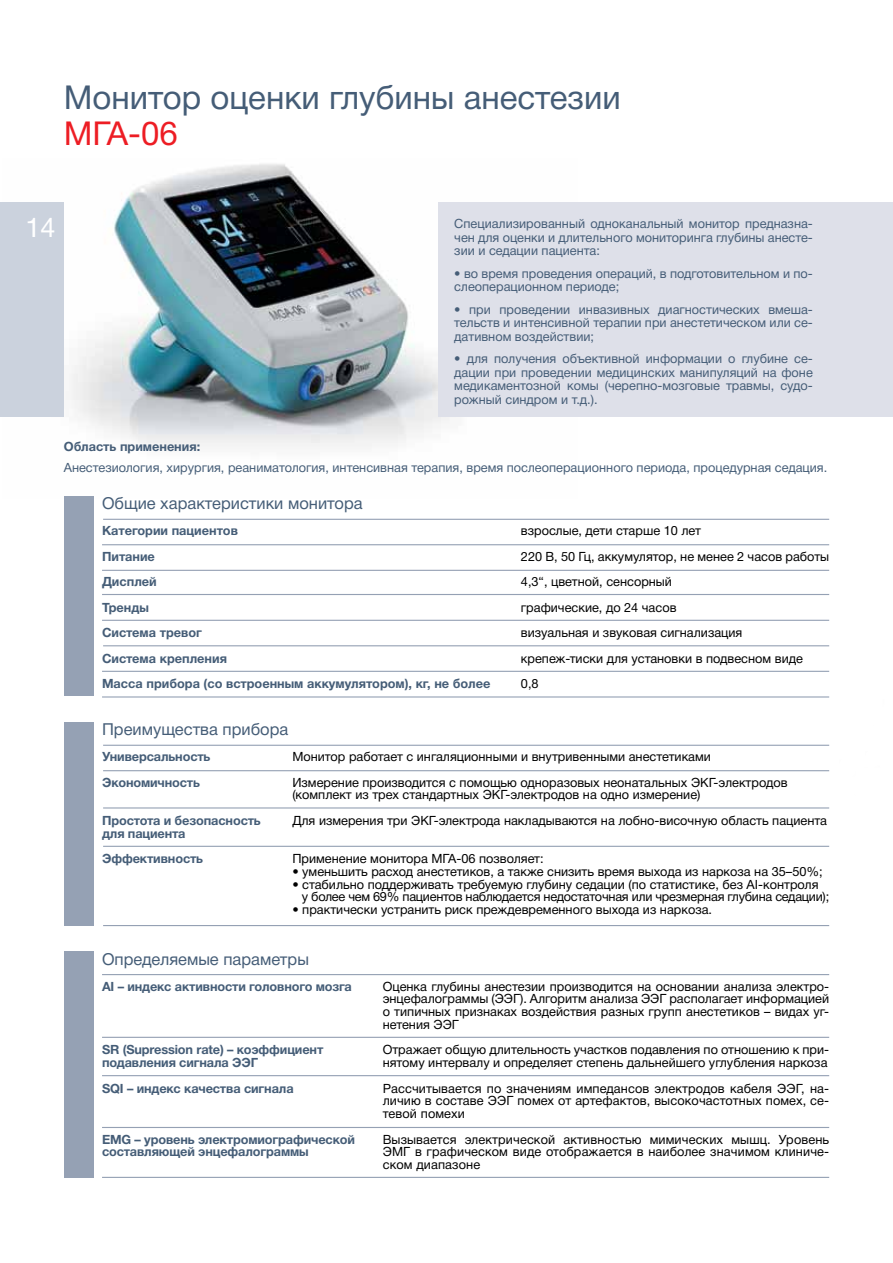
<style>
.page{position:relative;width:893px;height:1263px;background:#fff}
.page>*{position:absolute;margin:0;border:0;box-sizing:border-box;transform-origin:0 0}
.t1{font:33px "Helvetica Neue Cyr";color:#455d77}
.t2{font:33px "Helvetica Neue Cyr";color:#ed1d24}
.t3{font:27px "Helvetica Neue Cyr";color:#fff}
.t4{font:16.5px "Helvetica Neue Cyr";color:#455d77}
.t5{font:12.75px/25.5px "Helvetica Neue Cyr";color:#000}
.t6{font:12.75px/13.5px "Helvetica Neue Cyr";color:#455d77;text-align:justify}
.t7{font:700 12.75px/25.5px "Helvetica Neue Cyr";letter-spacing:-.01em;color:#455d77}
.t8{font:12.75px/12.8px "Helvetica Neue Cyr";letter-spacing:-.02em;color:#000}
</style>
<div class="page">
<img style="left:71px;top:164px;width:379px;height:283px">
<div style="left:438px;top:202px;width:455px;height:215px;background:#dee0e9"></div>
<div style="left:0;top:202px;width:64px;height:215px;background:#cbd2dd"></div>
<hr style="left:103px;top:519px;width:726px;height:1px;background:#95a1b4">
<hr style="left:102px;top:544px;width:727px;height:1px;background:#95a1b4">
<hr style="left:102px;top:570px;width:727px;height:1px;background:#95a1b4">
<hr style="left:102px;top:620px;width:727px;height:1px;background:#95a1b4">
<hr style="left:103px;top:645px;width:726px;height:1px;background:#95a1b4">
<div style="left:64px;top:496px;width:30px;height:200px;background:#95a1b4"></div>
<hr style="left:102px;top:594px;width:727px;height:1px;background:#95a1b4">
<hr style="left:102px;top:671px;width:727px;height:1px;background:#95a1b4">
<hr style="left:102px;top:696px;width:727px;height:1px;background:#95a1b4">
<hr style="left:103px;top:745px;width:726px;height:1px;background:#95a1b4">
<hr style="left:103px;top:770px;width:726px;height:1px;background:#95a1b4">
<hr style="left:103px;top:807px;width:726px;height:1px;background:#95a1b4">
<hr style="left:103px;top:846px;width:726px;height:1px;background:#95a1b4">
<div style="left:64px;top:722px;width:30px;height:203px;background:#95a1b4"></div>
<hr style="left:103px;top:925px;width:726px;height:1px;background:#95a1b4">
<hr style="left:102px;top:974px;width:727px;height:1px;background:#95a1b4">
<hr style="left:102px;top:1127px;width:727px;height:1px;background:#95a1b4">
<hr style="left:102px;top:1037px;width:727px;height:1px;background:#95a1b4">
<hr style="left:102px;top:1075px;width:727px;height:1px;background:#95a1b4">
<div style="left:64px;top:952px;width:30px;height:226px;background:#95a1b4"></div>
<hr style="left:102px;top:1177px;width:727px;height:1px;background:#95a1b4">
<h1 class="t1" style="left:64px;top:79px;width:559px">Монитор оценки глубины анестезии</h1>
<h1 class="t2" style="left:64px;top:115px;width:116px">МГА-06</h1>
<h2 class="t3" style="left:26px;top:212px;width:32px">14</h2>
<p class="t6" style="left:454px;top:217px;width:360px">Специализированный одноканальный монитор предназна&shy;чен для оценки и длительного мониторинга глубины анесте&shy;зии и седации пациента:</p>
<p class="t6" style="left:454px;top:266px;width:360px">• во время проведения операций, в подготовительном и по&shy;слеоперационном периоде;</p>
<p class="t6" style="left:454px;top:302px;width:360px">• при проведении инвазивных диагностических вмеша&shy;тельств и интенсивной терапии при анестетическом или се&shy;дативном воздействии;</p>
<p class="t6" style="left:454px;top:352px;width:360px">• для получения объективной информации о глубине се&shy;дации при проведении медицинских манипуляций на фоне медикаментозной комы (черепно-мозговые травмы, судо&shy;рожный синдром и т.д.).</p>
<p class="t7" style="left:64px;top:434px;width:138px">Область применения:</p>
<p class="t6" style="left:64px;top:461px;width:765px">Анестезиология, хирургия, реаниматология, интенсивная терапия, время послеоперационного периода, процедурная седация.</p>
<p class="t4" style="left:102px;top:494px;width:262px">Общие характеристики монитора</p>
<p class="t7" style="left:102px;top:518px;width:390px">Категории пациентов<br>Питание<br>Дисплей<br>Тренды<br>Система тревог<br>Система крепления<br>Масса прибора (со встроенным аккумулятором), кг, не более</p>
<p class="t4" style="left:102px;top:720px;width:188px">Преимущества прибора</p>
<p class="t7" style="left:102px;top:744px;width:110px">Универсальность<br>Экономичность</p>
<p class="t7" style="left:102px;top:814px;width:160px;line-height:12.8px">Простота и безопасность для пациента</p>
<p class="t7" style="left:102px;top:846px;width:103px">Эффективность</p>
<p class="t5" style="left:521px;top:518px;width:310px">взрослые, дети старше 10 лет<br>220 В, 50 Гц, аккумулятор, не менее 2 часов работы<br>4,3“, цветной, сенсорный<br>графические, до 24 часов<br>визуальная и звуковая сигнализация<br>крепеж-тиски для установки в подвесном виде<br>0,8</p>
<p class="t5" style="left:292px;top:744px;width:497px">Монитор работает с ингаляционными и внутривенными анестетиками<br>Измерение производится с помощью одноразовых неонатальных ЭКГ-электродов</p>
<p class="t5" style="left:292px;top:782px;width:536px">(комплект из трех стандартных ЭКГ-электродов на одно измерение)<br>Для измерения три ЭКГ-электрода накладываются на лобно-височную область пациента</p>
<p class="t5" style="left:292px;top:846px;width:253px">Применение монитора МГА-06 позволяет:</p>
<p class="t5" style="left:292px;top:859px;width:532px">• уменьшить расход анестетиков, а также снизить время выхода из наркоза на 35–50%;</p>
<p class="t8" style="left:302px;top:878px;width:529px;text-indent:-10px">• стабильно поддерживать требуемую глубину седации (по статистике, без AI-контроля<br>у более чем 69% пациентов наблюдается недостаточная или чрезмерная глубина седации);</p>
<p class="t5" style="left:292px;top:897px;width:421px">• практически устранить риск преждевременного выхода из наркоза.</p>
<p class="t4" style="left:102px;top:950px;width:208px">Определяемые параметры</p>
<p class="t7" style="left:102px;top:973px;width:251px">AI – индекс активности головного мозга</p>
<p class="t5" style="left:383px;top:980px;width:448px;line-height:12.8px;text-align:justify">Оценка глубины анестезии производится на основании анализа электро&shy;энцефалограммы (ЭЭГ). Алгоритм анализа ЭЭГ располагает информацией о типичных признаках воздействия разных групп анестетиков – видах уг&shy;нетения ЭЭГ</p>
<p class="t5" style="left:383px;top:1043px;width:448px;line-height:12.8px">Отражает общую длительность участков подавления по отношению к при&shy;нятому интервалу и определяет степень дальнейшего углубления наркоза</p>
<p class="t5" style="left:383px;top:1082px;width:448px;line-height:12.8px;text-align:justify">Рассчитывается по значениям импедансов электродов кабеля ЭЭГ, на&shy;личию в составе ЭЭГ помех от артефактов, высокочастотных помех, се&shy;тевой помехи</p>
<p class="t5" style="left:383px;top:1133px;width:448px;line-height:12.8px;text-align:justify">Вызывается электрической активностью мимических мышц. Уровень ЭМГ в графическом виде отображается в наиболее значимом клиниче&shy;ском диапазоне</p>
<p class="t7" style="left:102px;top:1043px;width:223px;line-height:12.8px">SR (Supression rate) – коэффициент подавления сигнала ЭЭГ</p>
<p class="t7" style="left:102px;top:1075px;width:193px">SQI – индекс качества сигнала</p>
<p class="t7" style="left:102px;top:1133px;width:254px;line-height:12.8px">EMG – уровень электромиографической составляющей энцефалограммы</p>
</div>
